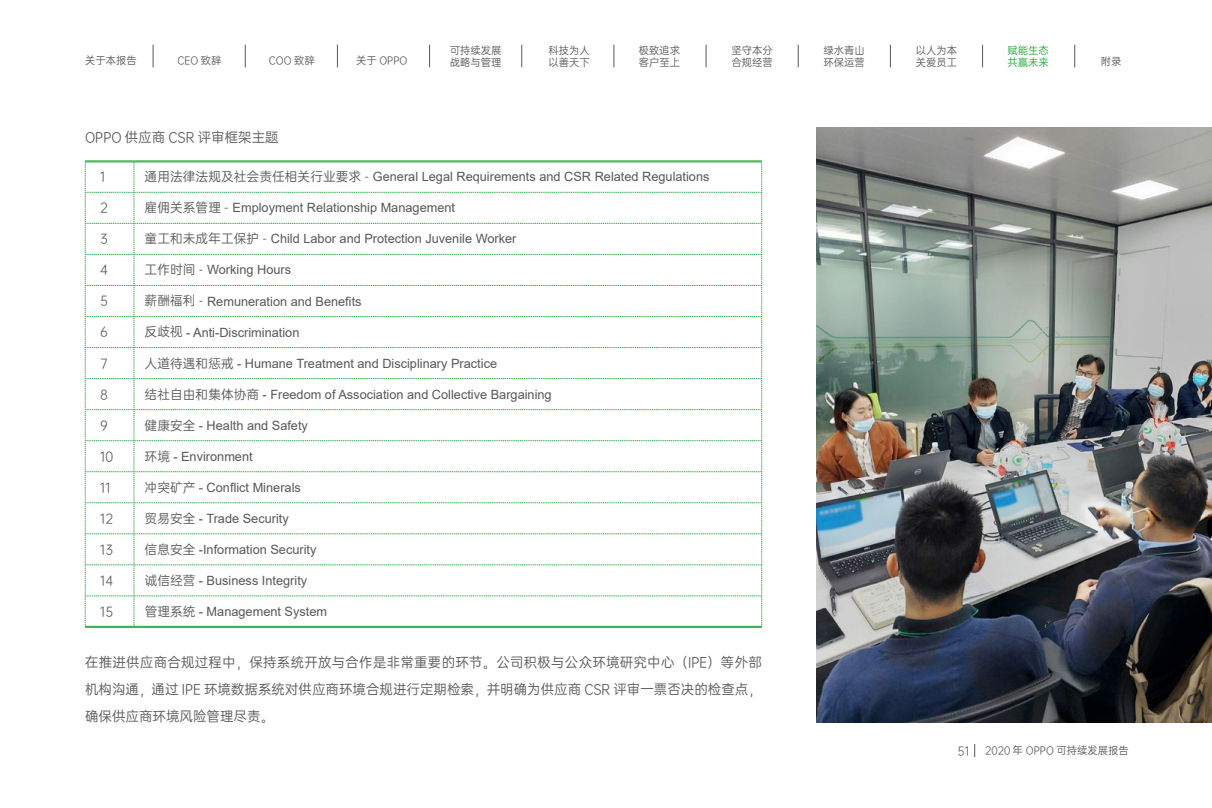
<style>
.page{position:relative;width:1212px;height:808px;background:#fff}
.page>*{position:absolute;margin:0;border:0;box-sizing:border-box;transform-origin:0 0}
.t1{font:13.5px/27px "OPPO Sans S R";color:#595757;text-align:justify}
.t2{font:12.75px "Arial";color:#595757}
.t3{font:12.75px "OPPO Sans S R";color:#595757}
.t4{font:11.7px "OPPO Sans S R";color:#595757}
.t5{font:10.35px/12.5px "OPPO Sans S R";color:#595757}
.t6{font:10.35px "OPPO Sans S R";color:#20a639}
.s1{font-family:"OPPO Sans S R"}
</style>
<div class="page">
<svg style="left:974px;top:744px;width:1px;height:13px"></svg>
<svg style="left:153px;top:45px;width:1px;height:22px"></svg>
<svg style="left:245px;top:45px;width:1px;height:22px"></svg>
<svg style="left:337px;top:45px;width:1px;height:22px"></svg>
<svg style="left:429px;top:45px;width:1px;height:22px"></svg>
<svg style="left:521px;top:45px;width:1px;height:22px"></svg>
<svg style="left:614px;top:45px;width:1px;height:22px"></svg>
<svg style="left:706px;top:45px;width:1px;height:22px"></svg>
<svg style="left:798px;top:45px;width:1px;height:22px"></svg>
<svg style="left:890px;top:45px;width:1px;height:22px"></svg>
<svg style="left:982px;top:45px;width:1px;height:22px"></svg>
<svg style="left:1074px;top:45px;width:1px;height:22px"></svg>
<svg style="left:85px;top:163px;width:677px;height:463px"></svg>
<hr style="left:85px;top:161px;width:49px;height:1px;background:#20a639">
<hr style="left:85px;top:162px;width:49px;height:1px;background:#20a639">
<hr style="left:134px;top:161px;width:628px;height:1px;background:#20a639">
<hr style="left:134px;top:162px;width:628px;height:1px;background:#20a639">
<hr style="left:85px;top:626px;width:49px;height:1px;background:#20a639">
<hr style="left:85px;top:627px;width:49px;height:1px;background:#20a639">
<hr style="left:134px;top:626px;width:628px;height:1px;background:#20a639">
<hr style="left:134px;top:627px;width:628px;height:1px;background:#20a639">
<img style="left:816px;top:128px;width:396px;height:595px">
<p class="t5" style="left:731px;top:43px;width:43px">坚守本分合规经营</p>
<p class="t5" style="left:1101px;top:55px;width:22px">附录</p>
<p class="t5" style="left:639px;top:43px;width:43px">极致追求客户至上</p>
<p class="t6" style="left:1007px;top:42px;width:43px">赋能生态</p>
<p class="t5" style="left:549px;top:43px;width:43px">科技为人以善天下</p>
<p class="t5" style="left:916px;top:43px;width:43px">以人为本</p>
<p class="t5" style="left:85px;top:54px;width:53px">关于本报告</p>
<p class="t5" style="left:450px;top:43px;width:53px">可持续发展战略与管理</p>
<p class="t5" style="left:823px;top:43px;width:43px">绿水青山</p>
<p class="t5" style="left:356px;top:54px;width:53px">关于 OPPO</p>
<p class="t6" style="left:1007px;top:54px;width:43px">共赢未来</p>
<p class="t5" style="left:178px;top:54px;width:46px">CEO 致辞</p>
<p class="t5" style="left:823px;top:56px;width:43px">环保运营</p>
<p class="t5" style="left:269px;top:54px;width:47px">COO 致辞</p>
<p class="t5" style="left:916px;top:56px;width:43px">关爱员工</p>
<p class="t1" style="left:85px;top:123px;width:195px">OPPO 供应商 CSR 评审框架主题</p>
<p class="t3" style="left:100px;top:167px;width:7px">1</p>
<p class="t2" style="left:145px;top:168px;width:566px"><span class="s1">通用法律法规及社会责任相关行业要求 -</span> General Legal Requirements and CSR Related Regulations</p>
<p class="t3" style="left:100px;top:198px;width:9px">2</p>
<p class="t2" style="left:145px;top:199px;width:312px"><span class="s1">雇佣关系管理 -</span> Employment Relationship Management</p>
<p class="t3" style="left:100px;top:229px;width:9px">3</p>
<p class="t2" style="left:145px;top:230px;width:373px"><span class="s1">童工和未成年工保护 -</span> Child Labor and Protection Juvenile Worker</p>
<p class="t3" style="left:100px;top:260px;width:9px">4</p>
<p class="t2" style="left:145px;top:261px;width:148px"><span class="s1">工作时间 -</span> Working Hours</p>
<p class="t3" style="left:100px;top:291px;width:9px">5</p>
<p class="t2" style="left:145px;top:292px;width:218px"><span class="s1">薪酬福利 -</span> Remuneration and Benefits</p>
<p class="t3" style="left:100px;top:322px;width:9px">6</p>
<p class="t2" style="left:145px;top:323px;width:156px"><span class="s1">反歧视</span> - Anti-Discrimination</p>
<p class="t3" style="left:100px;top:353px;width:9px">7</p>
<p class="t2" style="left:145px;top:354px;width:354px"><span class="s1">人道待遇和惩戒</span> - Humane Treatment and Disciplinary Practice</p>
<p class="t3" style="left:100px;top:384px;width:9px">8</p>
<p class="t2" style="left:145px;top:385px;width:409px"><span class="s1">结社自由和集体协商</span> - Freedom of Association and Collective Bargaining</p>
<p class="t3" style="left:100px;top:415px;width:9px">9</p>
<p class="t2" style="left:145px;top:416px;width:165px"><span class="s1">健康安全</span> - Health and Safety</p>
<p class="t3" style="left:100px;top:446px;width:14px">10</p>
<p class="t2" style="left:145px;top:447px;width:110px"><span class="s1">环境</span> - Environment</p>
<p class="t3" style="left:100px;top:477px;width:12px">11</p>
<p class="t2" style="left:145px;top:478px;width:158px"><span class="s1">冲突矿产</span> - Conflict Minerals</p>
<p class="t3" style="left:100px;top:508px;width:14px">12</p>
<p class="t2" style="left:145px;top:509px;width:146px"><span class="s1">贸易安全</span> - Trade Security</p>
<p class="t3" style="left:100px;top:539px;width:14px">13</p>
<p class="t2" style="left:145px;top:540px;width:173px"><span class="s1">信息安全</span> -Information Security</p>
<p class="t3" style="left:100px;top:570px;width:14px">14</p>
<p class="t2" style="left:145px;top:572px;width:164px"><span class="s1">诚信经营</span> - Business Integrity</p>
<p class="t3" style="left:100px;top:601px;width:14px">15</p>
<p class="t2" style="left:145px;top:603px;width:184px"><span class="s1">管理系统</span> - Management System</p>
<p class="t1" style="left:85px;top:648px;width:678px">在推进供应商合规过程中，保持系统开放与合作是非常重要的环节。公司积极与公众环境研究中心（IPE）等外部机构沟通，通过 IPE 环境数据系统对供应商环境合规进行定期检索，并明确为供应商 CSR 评审一票否决的检查点，确保供应商环境风险管理尽责。</p>
<p class="t4" style="left:957px;top:741px;width:13px">51</p>
<p class="t5" style="left:985px;top:744px;width:145px">2020 年 OPPO 可持续发展报告</p>
</div>
